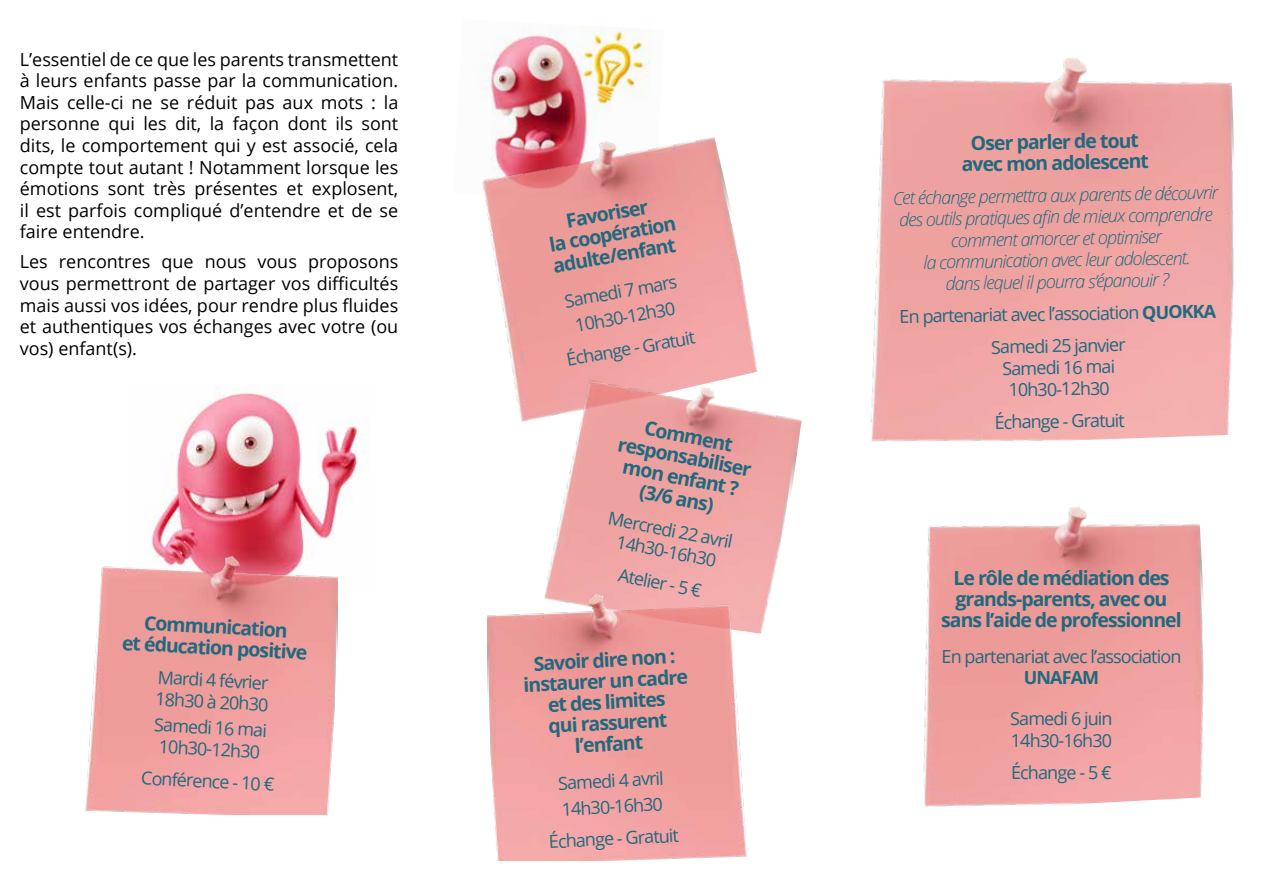
<style>
.page{position:relative;width:1263px;height:893px;background:#fff}
.page>*{position:absolute;margin:0;border:0;box-sizing:border-box;transform-origin:0 0}
.t1{font:700 19.5px/21px "Open Sans";letter-spacing:-.05em;color:#20697e;text-align:center}
.t2{font:18px/21.6px "Open Sans";color:#000;text-align:justify}
.t3{font:18px/21.6px "Open Sans";letter-spacing:-.05em;color:#20697e;text-align:center}
.t4{font:italic 300 18px/21.6px "Open Sans";color:#20697e;text-align:center}
.t5{font:700 18px "Open Sans";letter-spacing:-.05em;color:#20697e}
.s1{font-weight:700}
</style>
<div class="page">
<img style="left:488px;top:27px;width:164px;height:91px">
<img style="left:147px;top:391px;width:219px;height:165px">
<img style="left:86px;top:556px;width:252px;height:258px">
<img style="left:482px;top:118px;width:275px;height:304px">
<img style="left:544px;top:369px;width:258px;height:265px">
<img style="left:487px;top:594px;width:259px;height:266px">
<img style="left:871px;top:58px;width:363px;height:384px">
<img style="left:923px;top:506px;width:281px;height:301px">
<p class="t2" style="left:20px;top:48px;width:380px">L’essentiel de ce que les parents transmettent à leurs enfants passe par la communication.<br>Mais celle-ci ne se réduit pas aux mots : la personne qui les dit, la façon dont ils sont dits, le comportement qui y est associé, cela compte tout autant ! Notamment lorsque les émotions sont très présentes et explosent, il est parfois compliqué d’entendre et de se faire entendre.</p>
<p class="t2" style="left:20px;top:251px;width:380px">Les rencontres que nous vous proposons vous permettront de partager vos difficultés mais aussi vos idées, pour rendre plus fluides et authentiques vos échanges avec votre (ou vos) enfant(s).</p>
<p class="t1" style="left:124px;top:611px;width:187px;rotate:3deg">Communication<br>et éducation positive</p>
<p class="t3" style="left:157px;top:666px;width:115px;text-align:left;rotate:3deg">Mardi 4 février<br>18h30 à 20h30</p>
<p class="t3" style="left:155px;top:713px;width:114px;rotate:3deg">Samedi 16 mai<br>10h30-12h30</p>
<p class="t3" style="left:142px;top:766px;width:135px;rotate:3deg">Conférence - 10 €</p>
<p class="t1" style="left:544px;top:213px;width:130px;rotate:-10deg">Favoriser<br>la coopération adulte/enfant</p>
<p class="t3" style="left:562px;top:288px;width:115px;line-height:25.8px;rotate:-10deg">Samedi 7 mars<br>10h30-12h30</p>
<p class="t3" style="left:565px;top:348px;width:132px;rotate:-10deg">Échange - Gratuit</p>
<p class="t1" style="left:624px;top:412px;width:137px;rotate:11deg">Comment responsabiliser mon enfant ? (3/6 ans)</p>
<p class="t3" style="left:611px;top:507px;width:128px;rotate:11deg">Mercredi 22 avril<br>14h30-16h30</p>
<p class="t3" style="left:621px;top:564px;width:86px;rotate:11deg">Atelier - 5 €</p>
<p class="t1" style="left:522px;top:653px;width:166px;rotate:-3deg">Savoir dire non : instaurer un cadre et des limites<br>qui rassurent l’enfant</p>
<p class="t3" style="left:557px;top:770px;width:107px;line-height:25.8px;text-align:left;rotate:-3deg">Samedi 4 avril<br>14h30-16h30</p>
<p class="t3" style="left:548px;top:830px;width:132px;rotate:-3deg">Échange - Gratuit</p>
<p class="t1" style="left:961px;top:132px;width:189px;rotate:-1deg">Oser parler de tout avec mon adolescent</p>
<p class="t4" style="left:893px;top:187px;width:327px;rotate:-1deg">Cet échange permettra aux parents de découvrir des outils pratiques afi n de mieux comprendre comment amorcer et optimiser<br>la communication avec leur adolescent.<br>dans lequel il pourra s’épanouir ?</p>
<p class="t3" style="left:899px;top:300px;width:318px;line-height:32.1px;rotate:-1deg">En partenariat avec l’association <span class="s1">QUOKKA<br></span>Samedi 25 janvier</p>
<p class="t3" style="left:1002px;top:357px;width:114px;rotate:-1deg">Samedi 16 mai<br>10h30-12h30</p>
<p class="t3" style="left:994px;top:411px;width:132px;rotate:-1deg">Échange - Gratuit</p>
<p class="t1" style="left:941px;top:567px;width:242px">Le rôle de médiation des grands-parents, avec ou sans l’aide de professionnel</p>
<p class="t3" style="left:941px;top:646px;width:241px">En partenariat avec l’association</p>
<p class="t5" style="left:1024px;top:665px;width:77px">UNAFAM</p>
<p class="t3" style="left:1010px;top:707px;width:104px;text-align:left">Samedi 6 juin<br>14h30-16h30</p>
<p class="t3" style="left:1011px;top:761px;width:102px">Échange - 5 €</p>
</div>
